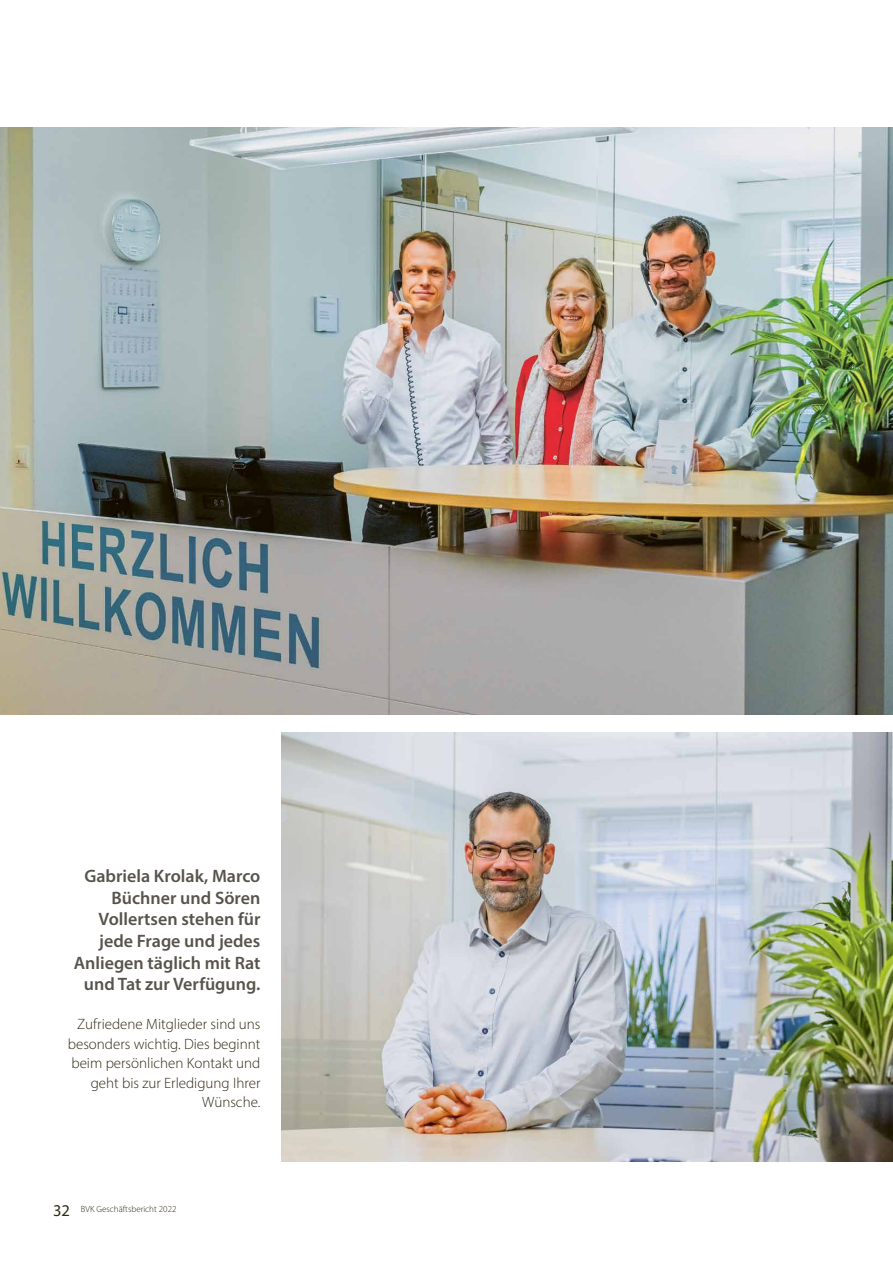
<style>
.page{position:relative;width:893px;height:1263px;background:#fff}
.page>*{position:absolute;margin:0;border:0;box-sizing:border-box;transform-origin:0 0}
.t1{font:600 18px/21.6px "Myriad Pro";color:#57544b;text-align:right}
.t2{font:300 15px/19.5px "Myriad Pro";color:#2f2912;text-align:right}
.t3{font:300 9px "Myriad Pro";color:#2f2912}
.s1{font-weight:400;font-size:16.5px}
</style>
<div class="page">
<img style="left:0;top:128px;width:893px;height:586px">
<img style="left:282px;top:732px;width:611px;height:429px">
<p class="t1" style="left:74px;top:865px;width:188px">Gabriela Krolak, Marco<br>Büchner und Sören<br>Vollertsen stehen für jede Frage und jedes<br>Anliegen täglich mit Rat und Tat zur Verfügung.</p>
<p class="t2" style="left:68px;top:1014px;width:194px">Zufriedene Mitglieder sind uns besonders wichtig. Dies beginnt beim persönlichen Kontakt und geht bis zur Erledigung Ihrer<br>Wünsche.</p>
<p class="t3" style="left:53px;top:1203px;width:125px"><span class="s1">32</span> BVK Geschäftsbericht 2022</p>
</div>
